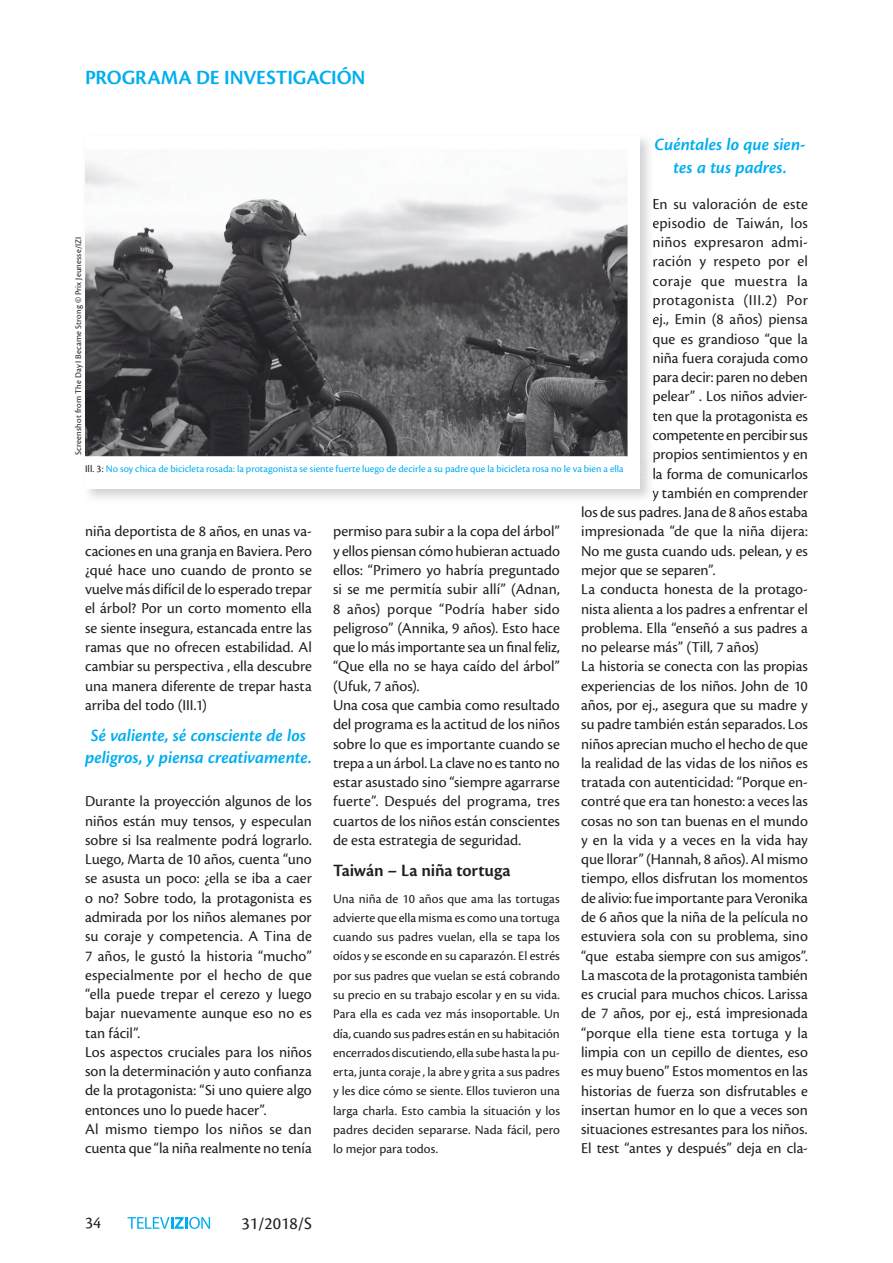
<style>
.page{position:relative;width:893px;height:1263px;background:#fff}
.page>*{position:absolute;margin:0;border:0;box-sizing:border-box;transform-origin:0 0}
.t1{font:600 21px "Cronos Pro";letter-spacing:-.005em;color:#00aeef}
.t2{font:italic 600 18px/22.5px "Cronos Pro";letter-spacing:-.005em;color:#00aeef;text-align:center}
.t3{font:600 18px "Cronos Pro";letter-spacing:-.01em;color:#231f20}
.t4{font:18px "Cronos Pro";color:#231f20}
.t5{font:17.25px "Cronos Pro";color:#231f20}
.t6{font:15.75px/19.4px "Cronos Pro";color:#231f20}
.t7{font:15.75px "Cronos Pro";letter-spacing:.02em;color:#231f20}
.t8{font:15.75px "Cronos Pro";letter-spacing:.025em;color:#231f20}
.t9{font:15.75px "Cronos Pro";letter-spacing:.03em;color:#231f20}
.t10{font:13.5px/19.4px "Cronos Pro";letter-spacing:.005em;color:#231f20;text-align:justify}
.t11{font:10.5px "Cronos Pro";color:#00aeef}
.t12{font:9px "Cronos Pro";letter-spacing:.015em;color:#231f20}
.s1{color:#231f20}
</style>
<div class="page">
<svg style="left:653px;top:221px;width:1px;height:164px"></svg>
<svg style="left:653px;top:394px;width:1px;height:46px"></svg>
<img style="left:85px;top:162px;width:542px;height:294px">
<svg style="left:653px;top:452px;width:2px;height:27px"></svg>
<svg style="left:128px;top:1217px;width:82px;height:12px"></svg>
<h1 class="t1" style="left:85px;top:65px;width:282px">PROGRAMA DE INVESTIGACIÓN</h1>
<p class="t2" style="left:655px;top:134px;width:153px">Cuéntales lo que sien&shy;tes a tus padres.</p>
<p class="t6" style="left:652px;top:194px;width:157px">En su valoración de este</p>
<p class="t7" style="left:652px;top:214px;width:157px">episodio de Taiwán, los</p>
<p class="t7" style="left:652px;top:233px;width:157px">niños expresaron admi-</p>
<p class="t7" style="left:652px;top:253px;width:157px">ración y respeto por el</p>
<p class="t9" style="left:652px;top:272px;width:157px">coraje que muestra la</p>
<p class="t8" style="left:652px;top:291px;width:157px">protagonista (III.2) Por</p>
<p class="t6" style="left:652px;top:310px;width:157px">ej., Emin (8 años) piensa</p>
<p class="t6" style="left:652px;top:329px;width:157px">que es grandioso “que la</p>
<p class="t6" style="left:652px;top:348px;width:157px">niña fuera corajuda como</p>
<p class="t6" style="left:652px;top:368px;width:157px">para decir: paren no deben</p>
<p class="t6" style="left:652px;top:387px;width:157px">pelear” . Los niños advier-</p>
<p class="t6" style="left:652px;top:406px;width:157px">ten que la protagonista es</p>
<p class="t6" style="left:652px;top:425px;width:157px">competente en percibir sus</p>
<p class="t6" style="left:652px;top:445px;width:157px">propios sentimientos y en</p>
<p class="t6" style="left:652px;top:464px;width:157px">la forma de comunicarlos</p>
<p class="t6" style="left:652px;top:483px;width:157px">y también en comprender</p>
<p class="t6" style="left:581px;top:503px;width:228px">los de sus padres. Jana de 8 años estaba</p>
<p class="t6" style="left:581px;top:522px;width:228px">impresionada “de que la niña dijera:</p>
<p class="t6" style="left:581px;top:541px;width:228px">No me gusta cuando uds. pelean, y es</p>
<p class="t6" style="left:581px;top:560px;width:136px">mejor que se separen”.</p>
<p class="t6" style="left:581px;top:580px;width:228px">La conducta honesta de la protago-</p>
<p class="t6" style="left:581px;top:599px;width:228px">nista alienta a los padres a enfrentar el</p>
<p class="t6" style="left:581px;top:618px;width:228px">problema. Ella “enseñó a sus padres a</p>
<p class="t6" style="left:581px;top:638px;width:179px">no pelearse más” (Till, 7 años)</p>
<p class="t6" style="left:581px;top:657px;width:228px">La historia se conecta con las propias</p>
<p class="t6" style="left:581px;top:676px;width:228px">experiencias de los niños. John de 10</p>
<p class="t6" style="left:581px;top:695px;width:228px">años, por ej., asegura que su madre y</p>
<p class="t6" style="left:581px;top:715px;width:228px">su padre también están separados. Los</p>
<p class="t6" style="left:581px;top:734px;width:228px">niños aprecian mucho el hecho de que</p>
<p class="t6" style="left:581px;top:753px;width:228px">la realidad de las vidas de los niños es</p>
<p class="t6" style="left:581px;top:772px;width:228px">tratada con autenticidad: “Porque en-</p>
<p class="t6" style="left:581px;top:792px;width:228px">contré que era tan honesto: a veces las</p>
<p class="t6" style="left:581px;top:811px;width:228px">cosas no son tan buenas en el mundo</p>
<p class="t6" style="left:581px;top:830px;width:228px">y en la vida y a veces en la vida hay</p>
<p class="t6" style="left:581px;top:850px;width:228px">que llorar” (Hannah, 8 años). Al mismo</p>
<p class="t6" style="left:581px;top:869px;width:228px">tiempo, ellos disfrutan los momentos</p>
<p class="t6" style="left:581px;top:888px;width:228px">de alivio: fue importante para Veronika</p>
<p class="t6" style="left:581px;top:907px;width:228px">de 6 años que la niña de la película no</p>
<p class="t6" style="left:581px;top:927px;width:228px">estuviera sola con su problema, sino</p>
<p class="t6" style="left:581px;top:946px;width:228px">“que estaba siempre con sus amigos”.</p>
<p class="t6" style="left:581px;top:965px;width:228px">La mascota de la protagonista también</p>
<p class="t6" style="left:581px;top:985px;width:228px">es crucial para muchos chicos. Larissa</p>
<p class="t6" style="left:581px;top:1004px;width:228px">de 7 años, por ej., está impresionada</p>
<p class="t6" style="left:581px;top:1023px;width:228px">“porque ella tiene esta tortuga y la</p>
<p class="t6" style="left:581px;top:1042px;width:228px">limpia con un cepillo de dientes, eso</p>
<p class="t6" style="left:581px;top:1062px;width:228px">es muy bueno” Estos momentos en las</p>
<p class="t6" style="left:581px;top:1081px;width:228px">historias de fuerza son disfrutables e</p>
<p class="t6" style="left:581px;top:1100px;width:228px">insertan humor en lo que a veces son</p>
<p class="t6" style="left:581px;top:1119px;width:228px">situaciones estresantes para los niños.</p>
<p class="t6" style="left:581px;top:1139px;width:228px">El test “antes y después” deja en cla-</p>
<p class="t12" style="left:73px;top:455px;width:219px;rotate:-90deg">Screenshot from The Day I Became Strong © Prix Jeunesse/IZI</p>
<p class="t11" style="left:85px;top:462px;width:540px"><span class="s1">Ill. 3:</span> No soy chica de bicicleta rosada: la protagonista se siente fuerte luego de decirle a su padre que la bicicleta rosa no le va bien a ella</p>
<p class="t6" style="left:85px;top:522px;width:228px;text-align:justify">niña deportista de 8 años, en unas va&shy;caciones en una granja en Baviera. Pero ¿qué hace uno cuando de pronto se vuelve más difícil de lo esperado trepar el árbol? Por un corto momento ella se siente insegura, estancada entre las ramas que no ofrecen estabilidad. Al cambiar su perspectiva , ella descubre una manera diferente de trepar hasta arriba del todo (III.1)</p>
<p class="t2" style="left:85px;top:724px;width:228px">Sé valiente, sé consciente de los peligros, y piensa creativamente.</p>
<p class="t6" style="left:85px;top:792px;width:228px">Durante la proyección algunos de los niños están muy tensos, y especulan sobre si Isa realmente podrá lograrlo.<br>Luego, Marta de 10 años, cuenta “uno se asusta un poco: ¿ella se iba a caer o no? Sobre todo, la protagonista es admirada por los niños alemanes por su coraje y competencia. A Tina de 7 años, le gustó la historia “mucho” especialmente por el hecho de que “ella puede trepar el cerezo y luego bajar nuevamente aunque eso no es tan fácil”.<br>Los aspectos cruciales para los niños son la determinación y auto confianza de la protagonista: “Si uno quiere algo entonces uno lo puede hacer”.<br>Al mismo tiempo los niños se dan cuenta que “la niña realmente no tenía</p>
<p class="t6" style="left:333px;top:522px;width:228px">permiso para subir a la copa del árbol” y ellos piensan cómo hubieran actuado ellos: “Primero yo habría preguntado si se me permitía subir allí” (Adnan, 8 años) porque “Podría haber sido peligroso” (Annika, 9 años). Esto hace que lo más importante sea un final feliz, “Que ella no se haya caído del árbol” (Ufuk, 7 años).<br>Una cosa que cambia como resultado del programa es la actitud de los niños sobre lo que es importante cuando se trepa a un árbol. La clave no es tanto no estar asustado sino “siempre agarrarse fuerte”. Después del programa, tres cuartos de los niños están conscientes de esta estrategia de seguridad.</p>
<p class="t3" style="left:333px;top:860px;width:179px">Taiwán – La niña tortuga</p>
<p class="t10" style="left:333px;top:889px;width:228px">Una niña de 10 años que ama las tortugas advierte que ella misma es como una tortuga cuando sus padres vuelan, ella se tapa los oídos y se esconde en su caparazón. El estrés por sus padres que vuelan se está cobrando su precio en su trabajo escolar y en su vida.<br>Para ella es cada vez más insoportable. Un día, cuando sus padres están en su habitación encerrados discutiendo, ella sube hasta la pu&shy;erta, junta coraje , la abre y grita a sus padres y les dice cómo se siente. Ellos tuvieron una larga charla. Esto cambia la situación y los padres deciden separarse. Nada fácil, pero lo mejor para todos.</p>
<p class="t5" style="left:85px;top:1213px;width:17px">34</p>
<p class="t4" style="left:241px;top:1213px;width:72px">31/2018/S</p>
</div>
